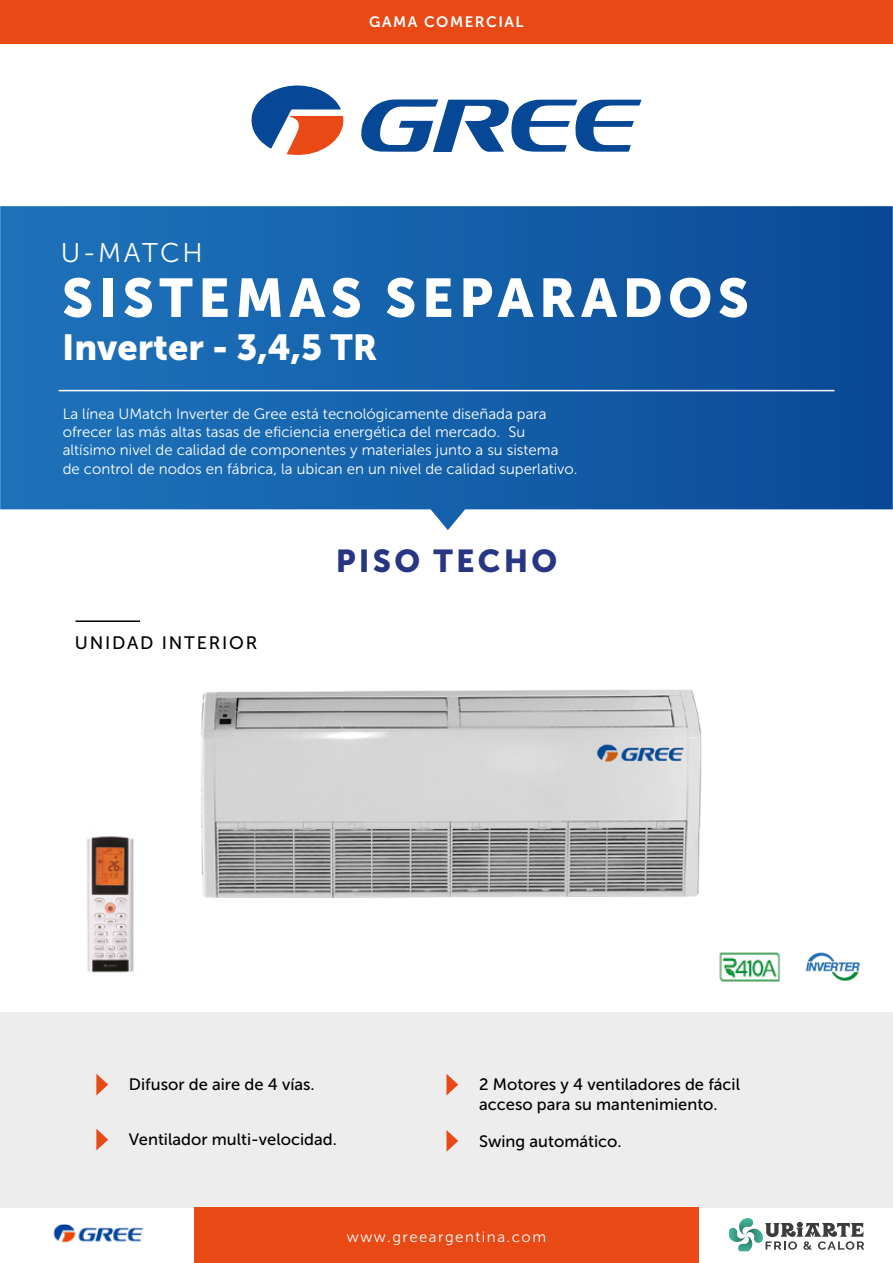
<style>
.page{position:relative;width:893px;height:1263px;background:#fff}
.page>*{position:absolute;margin:0;border:0;box-sizing:border-box;transform-origin:0 0}
.t1{font:54px "Museo Sans 900";letter-spacing:.1em;color:#fff}
.t2{font:36px "Museo Sans 900";color:#fff}
.t3{font:31.5px "Museo Sans 900";letter-spacing:.1em;color:#283583}
.t4{font:27px "Museo Sans 300";letter-spacing:.095em;color:#fff}
.t5{font:18px "Museo Sans 500";letter-spacing:.1em;color:#000}
.t6{font:16.5px/19.8px "Museo Sans 500";color:#000}
.t7{font:15px/18px "Museo Sans 300";color:#fff}
.t8{font:15px "Museo Sans 300";letter-spacing:.1em;color:#fff}
.t9{font:15px "Museo Sans 700";letter-spacing:.1em;color:#fff}
</style>
<div class="page">
<svg style="left:0;top:206px;width:893px;height:324px;background:#2369ae"></svg>
<hr style="left:59px;top:390px;width:775px;height:1px;background:#fff">
<div style="left:0;top:1012px;width:893px;height:195px;background:#ededed"></div>
<div style="left:0;top:0;width:893px;height:44px;background:#e84915"></div>
<svg style="left:96px;top:1074px;width:12px;height:21px"></svg>
<svg style="left:446px;top:1074px;width:12px;height:21px"></svg>
<svg style="left:96px;top:1129px;width:12px;height:21px"></svg>
<svg style="left:446px;top:1130px;width:12px;height:22px"></svg>
<hr style="left:76px;top:620px;width:64px;height:2px;background:#000">
<img style="left:719px;top:952px;width:62px;height:30px">
<img style="left:805px;top:952px;width:55px;height:29px">
<img style="left:201px;top:689px;width:501px;height:209px">
<img style="left:86px;top:836px;width:48px;height:137px">
<div style="left:194px;top:1207px;width:505px;height:56px;background:#e84915"></div>
<svg style="left:729px;top:1218px;width:135px;height:33px"></svg>
<img style="left:53px;top:1224px;width:91px;height:19px">
<svg style="left:251px;top:85px;width:93px;height:70px"></svg>
<svg style="left:361px;top:99px;width:280px;height:53px"></svg>
<p class="t9" style="left:369px;top:14px;width:156px">GAMA COMERCIAL</p>
<h3 class="t4" style="left:61px;top:238px;width:143px">U-MATCH</h3>
<h1 class="t1" style="left:62px;top:267px;width:688px">SISTEMAS SEPARADOS</h1>
<h2 class="t2" style="left:62px;top:327px;width:317px">Inverter - 3,4,5 TR</h2>
<p class="t7" style="left:63px;top:405px;width:516px">La línea UMatch Inverter de Gree está tecnológicamente diseñada para ofrecer las más altas tasas de eficiencia energética del mercado. Su altísimo nivel de calidad de componentes y materiales junto a su sistema de control de nodos en fábrica, la ubican en un nivel de calidad superlativo.</p>
<p class="t5" style="left:75px;top:633px;width:184px">UNIDAD INTERIOR</p>
<h3 class="t3" style="left:336px;top:543px;width:223px">PISO TECHO</h3>
<p class="t6" style="left:129px;top:1075px;width:187px">Difusor de aire de 4 vías.</p>
<p class="t6" style="left:479px;top:1075px;width:262px">2 Motores y 4 ventiladores de fácil acceso para su mantenimiento.</p>
<p class="t6" style="left:129px;top:1130px;width:209px">Ventilador multi-velocidad.</p>
<p class="t6" style="left:479px;top:1131px;width:144px">Swing automático.</p>
<p class="t8" style="left:347px;top:1229px;width:201px">www.greeargentina.com</p>
</div>
